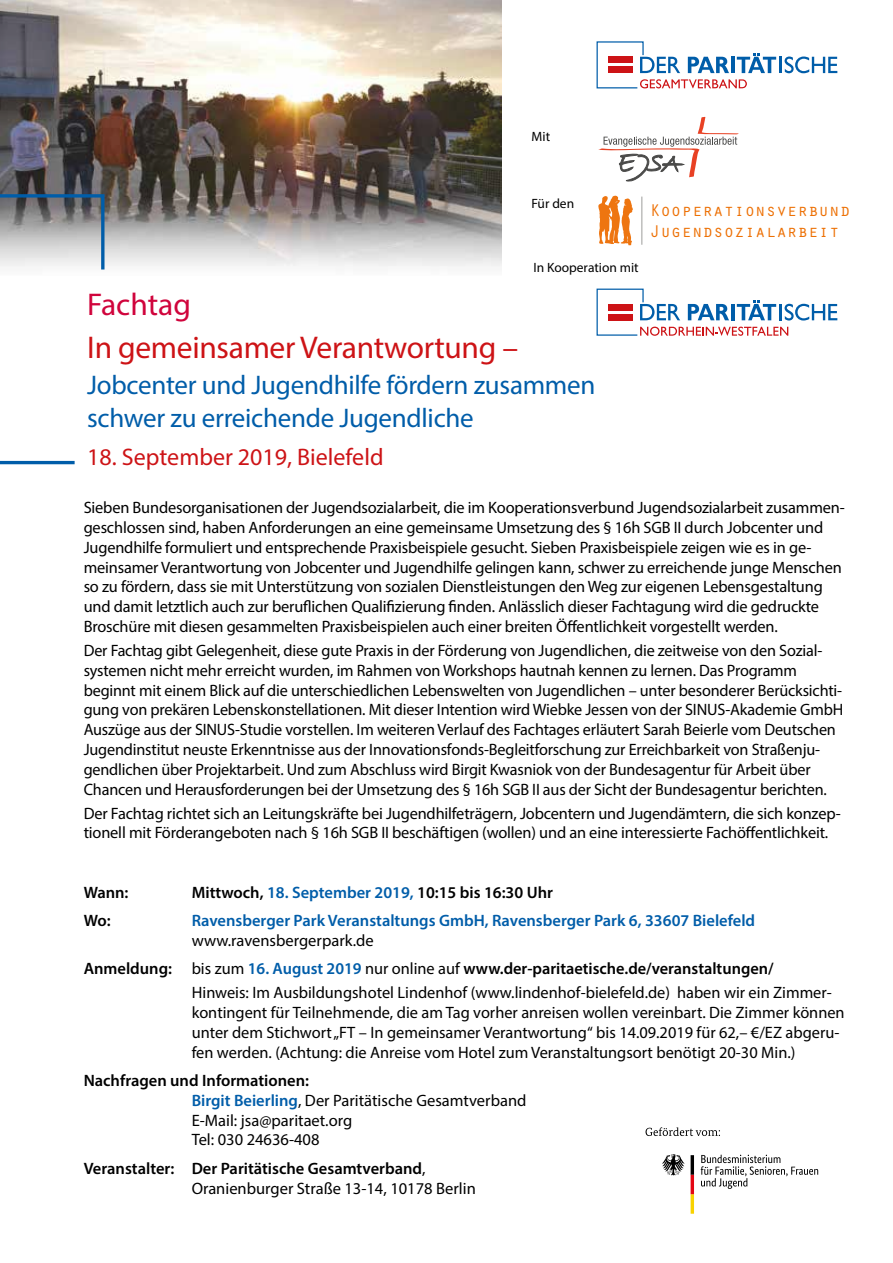
<style>
.page{position:relative;width:893px;height:1263px;background:#fff}
.page>*{position:absolute;margin:0;border:0;box-sizing:border-box;transform-origin:0 0}
.t1{font:31.5px "Myriad Pro";letter-spacing:-.01em;color:#cd1316}
.t2{font:31.5px "Myriad Pro";color:#d0043c}
.t3{font:27px/32.4px "Myriad Pro";letter-spacing:-.01em;color:#005da9}
.t4{font:24px "Myriad Pro";color:#cd1316}
.t5{font:17.55px/21.1px "Orator Std";color:#ed7004}
.t6{font:16.5px/19.8px "Myriad Pro";letter-spacing:-.01em;color:#000}
.t7{font:600 16.5px/28.3px "Myriad Pro";color:#000}
.t8{font:600 16.5px "Myriad Pro";color:#005da9}
.t9{font:13.5px "Myriad Pro";color:#000}
.s1{color:#005da9}
.s2{font-weight:400}
.s3{font-weight:600}
.s4{font-weight:600;color:#005da9}
</style>
<div class="page">
<img style="left:0;top:0;width:502px;height:267px">
<hr style="left:779px;top:57px;width:3px;height:16px;background:#005da9">
<svg style="left:785px;top:57px;width:52px;height:16px"></svg>
<svg style="left:596px;top:41px;width:180px;height:47px"></svg>
<svg style="left:596px;top:289px;width:241px;height:47px"></svg>
<svg style="left:0;top:194px;width:105px;height:270px"></svg>
<svg style="left:701px;top:1155px;width:117px;height:34px"></svg>
<svg style="left:662px;top:1154px;width:23px;height:21px"></svg>
<svg style="left:691px;top:1155px;width:3px;height:59px"></svg>
<svg style="left:645px;top:1127px;width:75px;height:9px"></svg>
<svg style="left:598px;top:117px;width:141px;height:64px"></svg>
<hr style="left:642px;top:197px;width:1px;height:48px;background:#9d9d9c">
<svg style="left:598px;top:195px;width:35px;height:51px"></svg>
<p class="t9" style="left:531px;top:128px;width:20px">Mit</p>
<p class="t9" style="left:531px;top:195px;width:44px">Für den</p>
<p class="t9" style="left:533px;top:259px;width:107px">In Kooperation mit</p>
<p class="t5" style="left:650px;top:199px;width:202px">Kooperationsverbund<br>Jugendsozialarbeit</p>
<h1 class="t2" style="left:87px;top:285px;width:105px">Fachtag</h1>
<h1 class="t1" style="left:87px;top:328px;width:432px">In gemeinsamer Verantwortung –</h1>
<h2 class="t3" style="left:87px;top:369px;width:510px">Jobcenter und Jugendhilfe fördern zusammen schwer zu erreichende Jugendliche</h2>
<h3 class="t4" style="left:87px;top:442px;width:298px">18. September 2019, Bielefeld</h3>
<p class="t6" style="left:84px;top:497px;width:763px">Sieben Bundesorganisationen der Jugendsozialarbeit, die im Kooperationsverbund Jugendsozialarbeit zusammen&shy;geschlossen sind, haben Anforderungen an eine gemeinsame Umsetzung des § 16h SGB II durch Jobcenter und Jugendhilfe formuliert und entsprechende Praxisbeispiele gesucht. Sieben Praxisbeispiele zeigen wie es in ge&shy;meinsamer Verantwortung von Jobcenter und Jugendhilfe gelingen kann, schwer zu erreichende junge Menschen so zu fördern, dass sie mit Unterstützung von sozialen Dienstleistungen den Weg zur eigenen Lebensgestaltung und damit letztlich auch zur beruflichen Qualifizierung finden. Anlässlich dieser Fachtagung wird die gedruckte Broschüre mit diesen gesammelten Praxisbeispielen auch einer breiten Öffentlichkeit vorgestellt werden.</p>
<p class="t6" style="left:84px;top:640px;width:761px">Der Fachtag gibt Gelegenheit, diese gute Praxis in der Förderung von Jugendlichen, die zeitweise von den Sozial&shy;systemen nicht mehr erreicht wurden, im Rahmen von Workshops hautnah kennen zu lernen. Das Programm beginnt mit einem Blick auf die unterschiedlichen Lebenswelten von Jugendlichen – unter besonderer Berücksichti&shy;gung von prekären Lebenskonstellationen. Mit dieser Intention wird Wiebke Jessen von der SINUS-Akademie GmbH Auszüge aus der SINUS-Studie vorstellen. Im weiteren Verlauf des Fachtages erläutert Sarah Beierle vom Deutschen Jugendinstitut neuste Erkenntnisse aus der Innovationsfonds-Begleitforschung zur Erreichbarkeit von Straßenju&shy;gendlichen über Projektarbeit. Und zum Abschluss wird Birgit Kwasniok von der Bundesagentur für Arbeit über Chancen und Herausforderungen bei der Umsetzung des § 16h SGB II aus der Sicht der Bundesagentur berichten.</p>
<p class="t6" style="left:84px;top:803px;width:759px">Der Fachtag richtet sich an Leitungskräfte bei Jugendhilfeträgern, Jobcentern und Jugendämtern, die sich konzep&shy;tionell mit Förderangeboten nach § 16h SGB II beschäftigen (wollen) und an eine interessierte Fachöffentlichkeit.</p>
<p class="t7" style="left:84px;top:878px;width:46px">Wann:</p>
<p class="t7" style="left:192px;top:878px;width:363px">Mittwoch, <span class="s1">18. September 2019,</span> 10:15 bis 16:30 Uhr</p>
<p class="t7" style="left:84px;top:906px;width:28px">Wo:</p>
<p class="t8" style="left:192px;top:910px;width:565px">Ravensberger Park Veranstaltungs GmbH, Ravensberger Park 6, 33607 Bielefeld</p>
<p class="t7" style="left:84px;top:926px;width:691px;text-indent:108px"><span class="s2">www.ravensbergerpark.de<br></span>Anmeldung: <span class="s2">bis zum</span> <span class="s1">16. August 2019</span> <span class="s2">nur online auf</span> www.der-paritaetische.de/veranstaltungen/</p>
<p class="t6" style="left:192px;top:983px;width:654px">Hinweis: Im Ausbildungshotel Lindenhof (www.lindenhof-bielefeld.de) haben wir ein Zimmer&shy;kontingent für Teilnehmende, die am Tag vorher anreisen wollen vereinbart. Die Zimmer können unter dem Stichwort „FT – In gemeinsamer Verantwortung“ bis 14.09.2019 für 62,– €/EZ abgeru&shy;fen werden. (Achtung: die Anreise vom Hotel zum Veranstaltungsort benötigt 20-30 Min.)</p>
<p class="t6" style="left:192px;top:1070px;width:336px;text-indent:-108px"><span class="s3">Nachfragen und Informationen:<br></span><span class="s4">Birgit Beierling</span>, Der Paritätische Gesamtverband<br>E-Mail: jsa@paritaet.org<br>Tel: 030 24636-408</p>
<p class="t7" style="left:192px;top:1158px;width:286px;line-height:19.8px;text-indent:-108px">Veranstalter: Der Paritätische Gesamtverband<span class="s2">,<br>Oranienburger Straße 13-14, 10178 Berlin</span></p>
</div>
